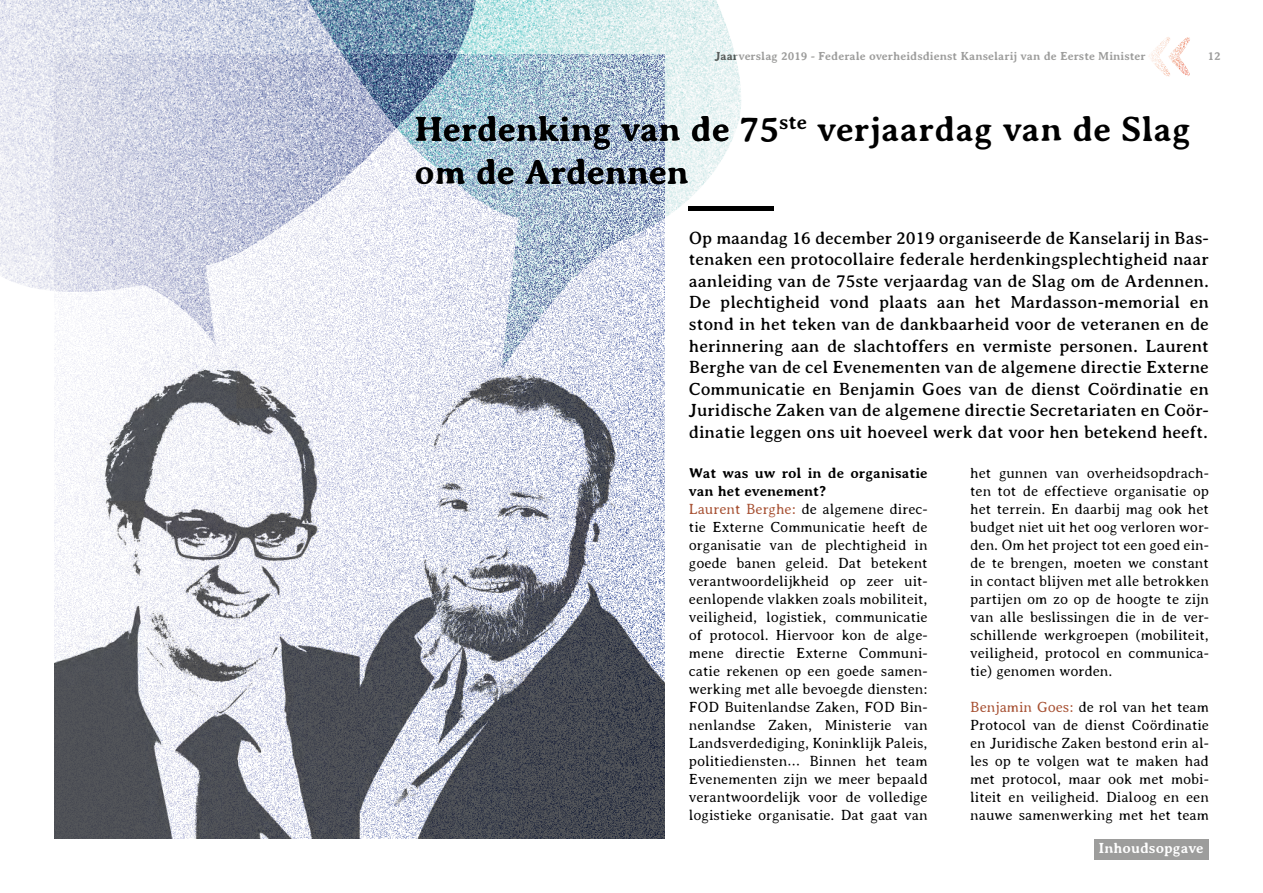
<style>
.page{position:relative;width:1263px;height:893px;background:#fff}
.page>*{position:absolute;margin:0;border:0;box-sizing:border-box;transform-origin:0 0}
.H1_-_titre{font:700 36px/43.2px "Averia Serif";color:#000}
.chapeau{font:18px/21.6px "Averia Serif";color:#000;text-align:justify}
.texte{font:300 15px/18px "Averia Serif";color:#000;text-align:justify}
.H2_-_titre_dans_text{font:700 15px/18px "Averia Serif";color:#000}
.t1{font:700 15px "Averia Serif";color:#fff}
.t2{font:700 12px "Averia Serif";color:#9d9d9c}
.s1{color:#a75133}
</style>
<div class="page">
<img style="left:1148px;top:37px;width:42px;height:40px">
<div style="left:1094px;top:839px;width:114px;height:20px;background:#9d9d9c"></div>
<img style="left:0;top:0;width:253px;height:317px">
<img style="left:253px;top:0;width:505px;height:317px">
<hr style="left:689px;top:206px;width:85px;height:4px;background:#000">
<img style="left:54px;top:317px;width:611px;height:522px">
<p class="t2" style="left:715px;top:49px;width:432px">Jaarverslag 2019 - Federale overheidsdienst Kanselarij van de Eerste Minister</p>
<p class="t2" style="left:1208px;top:49px;width:15px">12</p>
<h1 class="H1_-_titre" style="left:415px;top:107px;width:778px">Herdenking van de 75<sup>ste</sup> verjaardag van de Slag om de Ardennen</h1>
<p class="chapeau" style="left:689px;top:227px;width:522px">Op maandag 16 december 2019 organiseerde de Kanselarij in Bas&shy;tenaken een protocollaire federale herdenkingsplechtigheid naar aanleiding van de 75ste verjaardag van de Slag om de Ardennen.<br>De plechtigheid vond plaats aan het Mardasson-memorial en stond in het teken van de dankbaarheid voor de veteranen en de herinnering aan de slachtoffers en vermiste personen. Laurent Berghe van de cel Evenementen van de algemene directie Externe Communicatie en Benjamin Goes van de dienst Coördinatie en Juridische Zaken van de algemene directie Secretariaten en Coör&shy;dinatie leggen ons uit hoeveel werk dat voor hen betekend heeft.</p>
<h2 class="H2_-_titre_dans_text" style="left:689px;top:464px;width:240px">Wat was uw rol in de organisatie van het evenement?</h2>
<p class="texte" style="left:689px;top:500px;width:240px"><span class="s1">Laurent Berghe:</span> de algemene direc&shy;tie Externe Communicatie heeft de organisatie van de plechtigheid in goede banen geleid. Dat betekent verantwoordelijkheid op zeer uit&shy;eenlopende vlakken zoals mobiliteit, veiligheid, logistiek, communicatie of protocol. Hiervoor kon de alge&shy;mene directie Externe Communi&shy;catie rekenen op een goede samen&shy;werking met alle bevoegde diensten:<br>FOD Buitenlandse Zaken, FOD Bin&shy;nenlandse Zaken, Ministerie van Landsverdediging, Koninklijk Paleis, politiediensten… Binnen het team Evenementen zijn we meer bepaald verantwoordelijk voor de volledige logistieke organisatie. Dat gaat van</p>
<p class="texte" style="left:970px;top:464px;width:240px">het gunnen van overheidsopdrach&shy;ten tot de effectieve organisatie op het terrein. En daarbij mag ook het budget niet uit het oog verloren wor&shy;den. Om het project tot een goed ein&shy;de te brengen, moeten we constant in contact blijven met alle betrokken partijen om zo op de hoogte te zijn van alle beslissingen die in de ver&shy;schillende werkgroepen (mobiliteit, veiligheid, protocol en communica&shy;tie) genomen worden.</p>
<p class="texte" style="left:970px;top:698px;width:240px"><span class="s1">Benjamin Goes:</span> de rol van het team Protocol van de dienst Coördinatie en Juridische Zaken bestond erin al&shy;les op te volgen wat te maken had met protocol, maar ook met mobi&shy;liteit en veiligheid. Dialoog en een nauwe samenwerking met het team</p>
<p class="t1" style="left:1098px;top:839px;width:107px">Inhoudsopgave</p>
</div>
